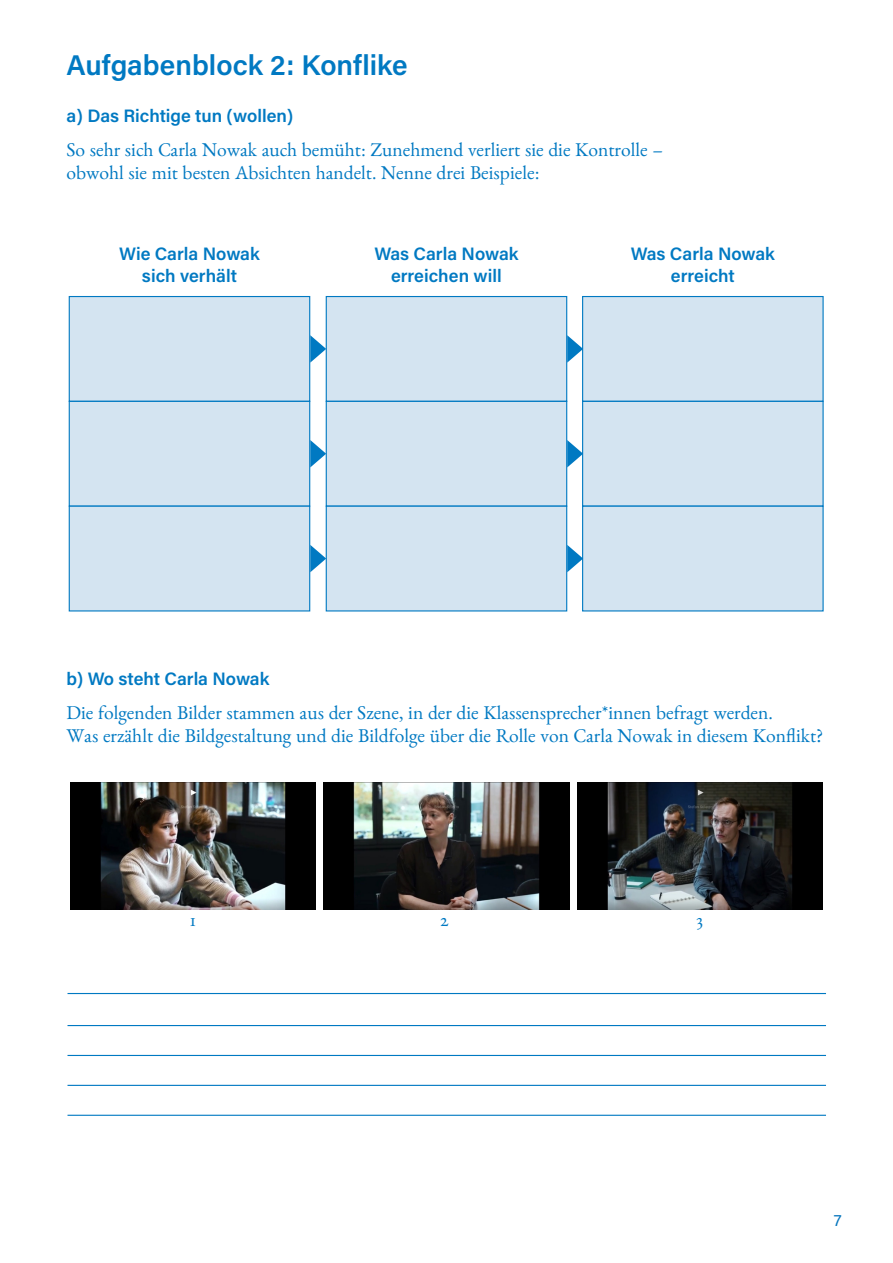
<style>
.page{position:relative;width:893px;height:1263px;background:#fff}
.page>*{position:absolute;margin:0;border:0;box-sizing:border-box;transform-origin:0 0}
.t1{font:28.5px "Acumin Variable Concept";color:#0079c2}
.t2{font:19.5px/23.4px "Benne";color:#0079c2}
.t3{font:18px "Acumin Variable Concept";letter-spacing:-.005em;color:#0079c2}
.t4{font:16.5px "Acumin Variable Concept";color:#0575bd}
</style>
<div class="page">
<div style="left:69px;top:296px;width:241px;height:106px;background:#d4e4f1;border:1px solid #0079c2"></div>
<div style="left:582px;top:296px;width:242px;height:106px;background:#d4e4f1;border:1px solid #0079c2"></div>
<div style="left:326px;top:296px;width:241px;height:106px;background:#d4e4f1;border:1px solid #0079c2"></div>
<div style="left:69px;top:401px;width:241px;height:106px;background:#d4e4f1;border:1px solid #0079c2"></div>
<div style="left:582px;top:401px;width:242px;height:106px;background:#d4e4f1;border:1px solid #0079c2"></div>
<div style="left:326px;top:401px;width:241px;height:106px;background:#d4e4f1;border:1px solid #0079c2"></div>
<div style="left:69px;top:506px;width:241px;height:105px;background:#d4e4f1;border:1px solid #0079c2"></div>
<div style="left:582px;top:506px;width:242px;height:105px;background:#d4e4f1;border:1px solid #0079c2"></div>
<div style="left:326px;top:506px;width:241px;height:105px;background:#d4e4f1;border:1px solid #0079c2"></div>
<svg style="left:310px;top:335px;width:16px;height:28px"></svg>
<svg style="left:567px;top:335px;width:16px;height:28px"></svg>
<svg style="left:310px;top:440px;width:16px;height:27px"></svg>
<svg style="left:567px;top:440px;width:16px;height:27px"></svg>
<svg style="left:310px;top:545px;width:16px;height:27px"></svg>
<svg style="left:567px;top:545px;width:16px;height:27px"></svg>
<img style="left:70px;top:782px;width:246px;height:128px">
<img style="left:324px;top:782px;width:245px;height:128px">
<img style="left:577px;top:782px;width:246px;height:128px">
<hr style="left:68px;top:993px;width:758px;height:1px;background:#0079c2">
<hr style="left:68px;top:1025px;width:758px;height:1px;background:#0079c2">
<hr style="left:68px;top:1055px;width:758px;height:1px;background:#0079c2">
<hr style="left:68px;top:1085px;width:758px;height:1px;background:#0079c2">
<hr style="left:68px;top:1115px;width:758px;height:1px;background:#0079c2">
<p class="t1" style="left:66px;top:45px;width:343px">Aufgabenblock 2: Konflike</p>
<p class="t3" style="left:66px;top:103px;width:228px">a) Das Richtige tun (wollen)</p>
<p class="t2" style="left:66px;top:137px;width:598px">So sehr sich Carla Nowak auch bemüht: Zunehmend verliert sie die Kontrolle – obwohl sie mit besten Absichten handelt. Nenne drei Beispiele:</p>
<p class="t3" style="left:119px;top:242px;width:142px">Wie Carla Nowak</p>
<p class="t3" style="left:142px;top:263px;width:97px">sich verhält</p>
<p class="t3" style="left:374px;top:242px;width:146px">Was Carla Nowak</p>
<p class="t3" style="left:391px;top:263px;width:112px">erreichen will</p>
<p class="t3" style="left:631px;top:242px;width:146px">Was Carla Nowak</p>
<p class="t3" style="left:671px;top:263px;width:65px">erreicht</p>
<p class="t3" style="left:66px;top:666px;width:205px">b) Wo steht Carla Nowak</p>
<p class="t2" style="left:66px;top:701px;width:758px">Die folgenden Bilder stammen aus der Szene, in der die Klassensprecher*innen befragt werden.<br>Was erzählt die Bildgestaltung und die Bildfolge über die Rolle von Carla Nowak in diesem Konflikt?</p>
<p class="t2" style="left:190px;top:908px;width:7px">1</p>
<p class="t2" style="left:440px;top:908px;width:10px">2</p>
<p class="t2" style="left:696px;top:908px;width:9px">3</p>
<p class="t4" style="left:834px;top:1209px;width:9px">7</p>
</div>
